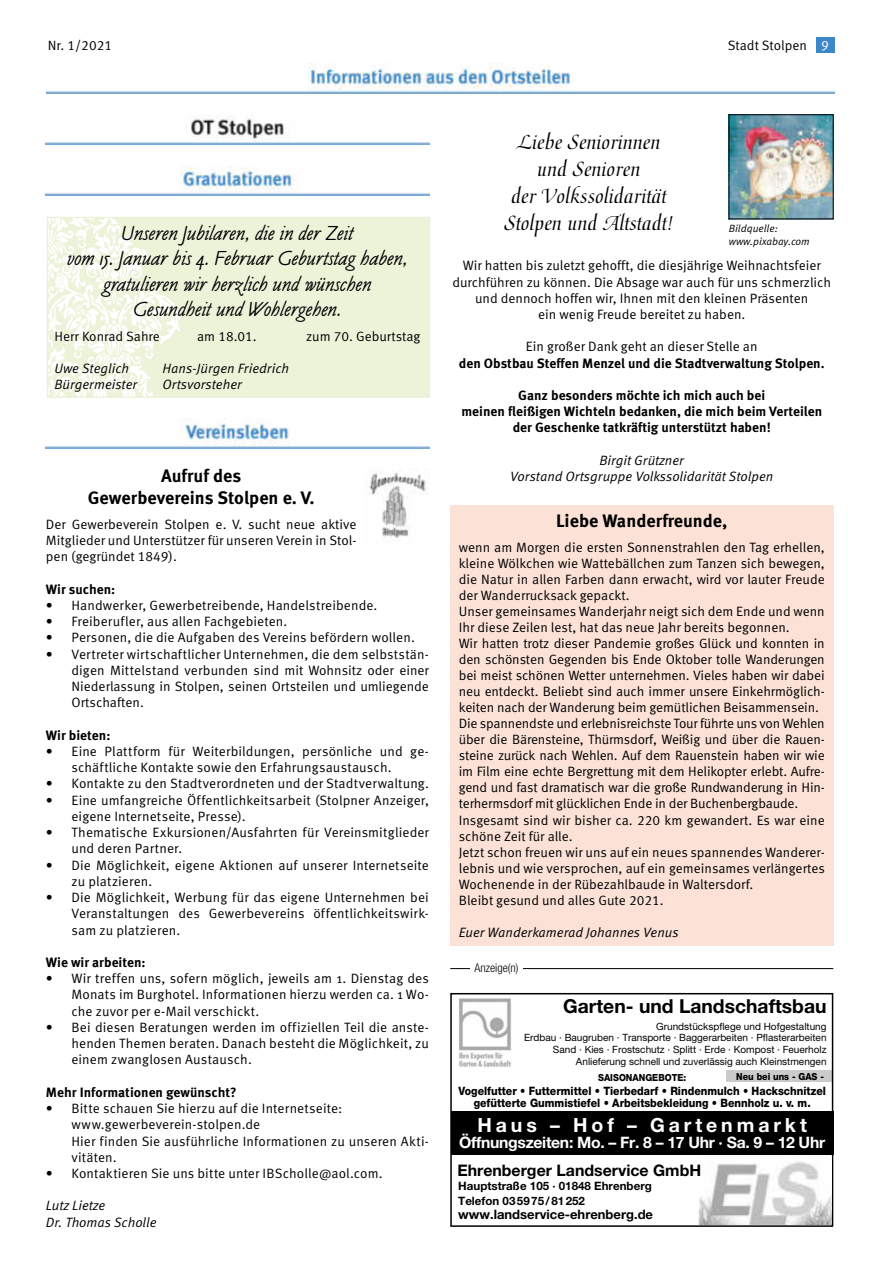
<style>
.page{position:relative;width:881px;height:1263px;background:#fff}
.page>*{position:absolute;margin:0;border:0;box-sizing:border-box;transform-origin:0 0}
.t1{font:22.5px/27px "Medici Script";color:#000;text-align:center}
.t2{font:21px/25.2px "Claude Sans Italic Plain";color:#000;text-align:center}
.t3{font:700 19.5px "Helvetica Neue LT";letter-spacing:.2em;color:#fff}
.t4{font:700 19.2px "Helvetica Neue LT";color:#000}
.t5{font:18px/21.6px "Meta Pro Bold 9";color:#000;text-align:center}
.t6{font:700 15.9px "Helvetica Neue LT";color:#000}
.t7{font:700 15.75px "Helvetica Neue LT";letter-spacing:-.02em;color:#fff}
.t8{font:13.5px/16px "Meta Pro Norm 9";color:#000}
.t9{font:13.5px/16.2px "Meta Pro Bold 9";color:#000;text-align:center}
.t10{font:13.5px/16.2px "Meta Pro Norm Ita";color:#000}
.t11{font:700 13.05px "Helvetica Neue LT";color:#000}
.t12{font:300 condensed 12px "Helvetica Neue LT";color:#000}
.t13{font:800 11.55px/12.3px "Helvetica Neue LT";color:#000;text-align:center;scale:.91 1}
.t14{font:700 11.55px/14.4px "Helvetica Neue LT";color:#000}
.t15{font:10.5px/12.6px "Meta Pro Norm Ita";color:#000}
.t16{font:10.05px/11.6px "Helvetica Neue LT";color:#000;text-align:right}
.t17{font:800 9.75px "Helvetica Neue LT";color:#000;scale:.91 1}
.s1{color:#fff}
</style>
<div class="page">
<div style="left:815px;top:37px;width:19px;height:15px;background:#3c87c8"></div>
<svg style="left:46px;top:217px;width:384px;height:181px;background:#eef4dd"></svg>
<img style="left:47px;top:64px;width:786px;height:30px">
<img style="left:46px;top:115px;width:383px;height:30px">
<img style="left:46px;top:166px;width:383px;height:30px">
<img style="left:46px;top:419px;width:383px;height:30px">
<img style="left:369px;top:472px;width:58px;height:69px">
<img style="left:730px;top:117px;width:101px;height:100px">
<div style="left:450px;top:505px;width:383px;height:440px;background:#fbe1d6"></div>
<hr style="left:450px;top:968px;width:383px;height:1px;background:#000">
<div style="left:470px;top:964px;width:52px;height:7px;background:#fff"></div>
<div style="left:726px;top:1071px;width:107px;height:11px;background:#cbcbcb"></div>
<div style="left:450px;top:993px;width:383px;height:234px;border:2px solid #000"></div>
<div style="left:450px;top:1111px;width:383px;height:43px;background:#000"></div>
<img style="left:458px;top:998px;width:54px;height:69px">
<img style="left:697px;top:1156px;width:134px;height:69px">
<p class="t8" style="left:48px;top:36px;width:66px">Nr. 1/2021</p>
<p class="t8" style="left:727px;top:36px;width:102px">Stadt Stolpen <span class="s1">9</span></p>
<h2 class="t2" style="left:67px;top:222px;width:342px">Unseren Jubilaren, die in der Zeit<br>vom 15. Januar bis 4. Februar Geburtstag haben, gratulieren wir herzlich und wünschen Gesundheit und Wohlergehen.</h2>
<p class="t8" style="left:54px;top:327px;width:107px">Herr Konrad Sahre</p>
<p class="t8" style="left:197px;top:327px;width:61px">am 18.01.</p>
<p class="t8" style="left:306px;top:327px;width:116px">zum 70. Geburtstag</p>
<p class="t10" style="left:54px;top:359px;width:76px">Uwe Steglich</p>
<p class="t10" style="left:162px;top:359px;width:128px">Hans-Jürgen Friedrich</p>
<p class="t10" style="left:54px;top:375px;width:84px">Bürgermeister</p>
<p class="t10" style="left:162px;top:375px;width:81px">Ortsvorsteher</p>
<h3 class="t5" style="left:88px;top:464px;width:228px">Aufruf des<br>Gewerbevereins Stolpen e. V.</h3>
<p class="t8" style="left:46px;top:515px;width:312px;text-align:justify">Der Gewerbeverein Stolpen e. V. sucht neue aktive Mitglieder und Unterstützer für unseren Verein in Stol&shy;pen (gegründet 1849).</p>
<p class="t9" style="left:46px;top:580px;width:71px">Wir suchen:</p>
<p class="t8" style="left:46px;top:596px;width:333px">• Handwerker, Gewerbetreibende, Handelstreibende.</p>
<p class="t8" style="left:46px;top:613px;width:243px">• Freiberufler, aus allen Fachgebieten.</p>
<p class="t8" style="left:46px;top:629px;width:370px">• Personen, die die Aufgaben des Vereins befördern wollen.</p>
<p class="t8" style="left:71px;top:645px;width:359px;text-align:justify;text-indent:-26px">• Vertreter wirtschaftlicher Unternehmen, die dem selbststän&shy;digen Mittelstand verbunden sind mit Wohnsitz oder einer Niederlassung in Stolpen, seinen Ortsteilen und umliegende Ortschaften.</p>
<p class="t9" style="left:46px;top:726px;width:66px">Wir bieten:</p>
<p class="t8" style="left:71px;top:742px;width:359px;text-indent:-26px">• Eine Plattform für Weiterbildungen, persönliche und ge&shy;schäftliche Kontakte sowie den Erfahrungsaustausch.</p>
<p class="t8" style="left:46px;top:775px;width:384px">• Kontakte zu den Stadtverordneten und der Stadtverwaltung.</p>
<p class="t8" style="left:71px;top:791px;width:359px;text-indent:-26px">• Eine umfangreiche Öffentlichkeitsarbeit (Stolpner Anzeiger, eigene Internetseite, Presse).</p>
<p class="t8" style="left:71px;top:823px;width:359px;text-indent:-26px">• Thematische Exkursionen/Ausfahrten für Vereinsmitglieder und deren Partner.</p>
<p class="t8" style="left:71px;top:856px;width:359px;text-indent:-26px">• Die Möglichkeit, eigene Aktionen auf unserer Internetseite zu platzieren.</p>
<p class="t8" style="left:71px;top:888px;width:359px;text-align:justify;text-indent:-26px">• Die Möglichkeit, Werbung für das eigene Unternehmen bei Veranstaltungen des Gewerbevereins öffentlichkeitswirk&shy;sam zu platzieren.</p>
<p class="t9" style="left:46px;top:953px;width:101px">Wie wir arbeiten:</p>
<p class="t8" style="left:71px;top:969px;width:359px;text-align:justify;text-indent:-26px">• Wir treffen uns, sofern möglich, jeweils am 1. Dienstag des Monats im Burghotel. Informationen hierzu werden ca. 1 Wo&shy;che zuvor per e-Mail verschickt.</p>
<p class="t8" style="left:71px;top:1018px;width:359px;text-align:justify;text-indent:-26px">• Bei diesen Beratungen werden im offiziellen Teil die anste&shy;henden Themen beraten. Danach besteht die Möglichkeit, zu einem zwanglosen Austausch.</p>
<p class="t9" style="left:46px;top:1083px;width:192px">Mehr Informationen gewünscht?</p>
<p class="t8" style="left:71px;top:1099px;width:359px;text-indent:-26px">• Bitte schauen Sie hierzu auf die Internetseite: www.gewerbeverein-stolpen.de<br>Hier finden Sie ausführliche Informationen zu unseren Akti&shy;vitäten.</p>
<p class="t8" style="left:46px;top:1164px;width:338px">• Kontaktieren Sie uns bitte unter IBScholle@aol.com.</p>
<p class="t10" style="left:46px;top:1197px;width:112px">Lutz Lietze<br>Dr. Thomas Scholle</p>
<h1 class="t1" style="left:504px;top:129px;width:170px">Liebe Seniorinnen und Senioren<br>der Volkssolidarität<br>Stolpen und Altstadt!</h1>
<p class="t8" style="left:452px;top:257px;width:380px;text-align:center">Wir hatten bis zuletzt gehofft, die diesjährige Weihnachtsfeier durchführen zu können. Die Absage war auch für uns schmerzlich und dennoch hoffen wir, Ihnen mit den kleinen Präsenten<br>ein wenig Freude bereitet zu haben.</p>
<p class="t8" style="left:525px;top:338px;width:233px">Ein großer Dank geht an dieser Stelle an</p>
<p class="t9" style="left:458px;top:354px;width:367px">den Obstbau Steffen Menzel und die Stadtverwaltung Stolpen.</p>
<p class="t9" style="left:461px;top:386px;width:362px">Ganz besonders möchte ich mich auch bei<br>meinen fleißigen Wichteln bedanken, die mich beim Verteilen der Geschenke tatkräftig unterstützt haben!</p>
<p class="t10" style="left:510px;top:451px;width:264px;text-align:center">Birgit Grützner<br>Vorstand Ortsgruppe Volkssolidarität Stolpen</p>
<p class="t15" style="left:728px;top:222px;width:82px">Bildquelle: www.pixabay.com</p>
<h3 class="t5" style="left:556px;top:509px;width:173px">Liebe Wanderfreunde,</h3>
<p class="t8" style="left:458px;top:538px;width:367px">wenn am Morgen die ersten Sonnenstrahlen den Tag erhellen, kleine Wölkchen wie Wattebällchen zum Tanzen sich bewegen, die Natur in allen Farben dann erwacht, wird vor lauter Freude der Wanderrucksack gepackt.<br>Unser gemeinsames Wanderjahr neigt sich dem Ende und wenn Ihr diese Zeilen lest, hat das neue Jahr bereits begonnen.<br>Wir hatten trotz dieser Pandemie großes Glück und konnten in den schönsten Gegenden bis Ende Oktober tolle Wanderungen bei meist schönen Wetter unternehmen. Vieles haben wir dabei neu entdeckt. Beliebt sind auch immer unsere Einkehrmöglich&shy;keiten nach der Wanderung beim gemütlichen Beisammensein.<br>Die spannendste und erlebnisreichste Tour führte uns von Wehlen über die Bärensteine, Thürmsdorf, Weißig und über die Rauen&shy;steine zurück nach Wehlen. Auf dem Rauenstein haben wir wie im Film eine echte Bergrettung mit dem Helikopter erlebt. Aufre&shy;gend und fast dramatisch war die große Rundwanderung in Hin&shy;terhermsdorf mit glücklichen Ende in der Buchenbergbaude.<br>Insgesamt sind wir bisher ca. 220 km gewandert. Es war eine schöne Zeit für alle.<br>Jetzt schon freuen wir uns auf ein neues spannendes Wanderer&shy;lebnis und wie versprochen, auf ein gemeinsames verlängertes Wochenende in der Rübezahlbaude in Waltersdorf.<br>Bleibt gesund und alles Gute 2021.</p>
<p class="t10" style="left:458px;top:923px;width:221px">Euer Wanderkamerad Johannes Venus</p>
<p class="t12" style="left:474px;top:961px;width:45px">Anzeige(n)</p>
<h3 class="t4" style="left:563px;top:994px;width:265px">Garten- und Landschaftsbau</h3>
<p class="t16" style="left:524px;top:1020px;width:304px">Grundstückspflege und Hofgestaltung<br>Erdbau · Baugruben · Transporte · Baggerarbeiten · Pflasterarbeiten Sand · Kies · Frostschutz · Splitt · Erde · Kompost · Feuerholz Anlieferung schnell und zuverlässig auch Kleinstmengen</p>
<p class="t17" style="left:736px;top:1070px;width:98px">Neu bei uns - GAS -</p>
<p class="t17" style="left:598px;top:1071px;width:98px">SAISONANGEBOTE:</p>
<p class="t13" style="left:458px;top:1084px;width:405px">Vogelfutter • Futtermittel • Tierbedarf • Rindenmulch • Hackschnitzel gefütterte Gummistiefel • Arbeitsbekleidung • Bennholz u. v. m.</p>
<h3 class="t3" style="left:477px;top:1112px;width:331px">Haus – Hof – Gartenmarkt</h3>
<p class="t7" style="left:459px;top:1133px;width:367px">Öffnungszeiten: Mo. – Fr. 8 – 17 Uhr · Sa. 9 – 12 Uhr</p>
<p class="t6" style="left:457px;top:1160px;width:245px">Ehrenberger Landservice GmbH</p>
<p class="t14" style="left:458px;top:1178px;width:195px">Hauptstraße 105 · 01848 Ehrenberg<br>Telefon 035975/81252</p>
<p class="t11" style="left:458px;top:1206px;width:196px">www.landservice-ehrenberg.de</p>
</div>
